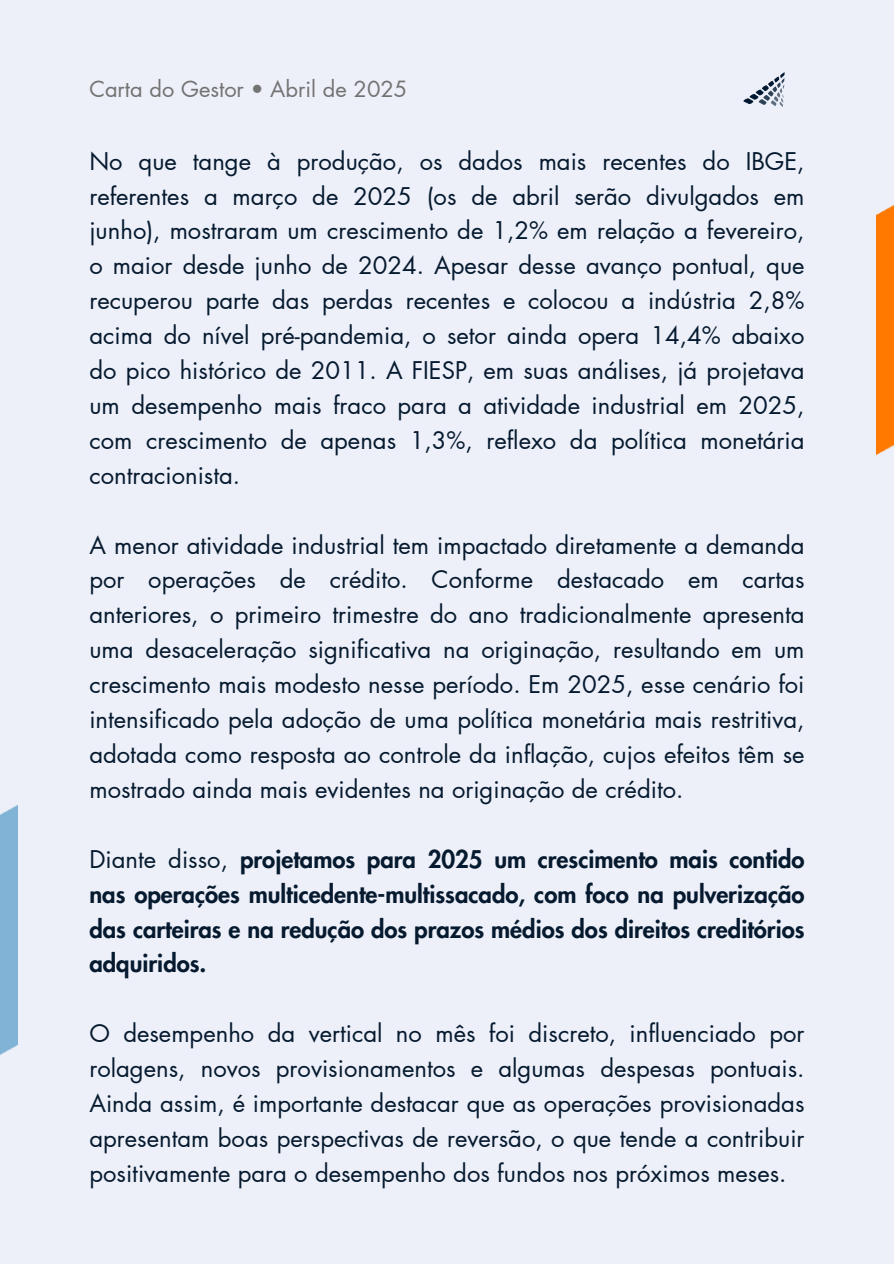
<style>
.page{position:relative;width:894px;height:1264px;background:#fff}
.page>*{position:absolute;margin:0;border:0;box-sizing:border-box;transform-origin:0 0}
.t1{font:23.85px/35px "Futura LT Pro";color:#061a2f;text-align:justify}
.t2{font:800 23.85px/35px "Futura LT Pro";color:#061a2f;text-align:justify}
.t3{font:21.9px "Futura LT Pro";color:#737373}
.s1{font-weight:400}
</style>
<div class="page">
<div style="left:0;top:0;width:893px;height:1263px;background:#edf0f9"></div>
<div style="left:0;top:805px;width:17px;height:250px;background:#80b3d5"></div>
<div style="left:876px;top:205px;width:17px;height:251px;background:#ff7900"></div>
<svg style="left:743px;top:72px;width:41px;height:35px"></svg>
<h1 class="t3" style="left:89px;top:79px;width:319px">Carta do Gestor • Abril de 2025</h1>
<p class="t1" style="left:89px;top:144px;width:716px">No que tange à produção, os dados mais recentes do IBGE, referentes a março de 2025 (os de abril serão divulgados em junho), mostraram um crescimento de 1,2% em relação a fevereiro, o maior desde junho de 2024. Apesar desse avanço pontual, que recuperou parte das perdas recentes e colocou a indústria 2,8% acima do nível pré-pandemia, o setor ainda opera 14,4% abaixo do pico histórico de 2011. A FIESP, em suas análises, já projetava um desempenho mais fraco para a atividade industrial em 2025, com crescimento de apenas 1,3%, reflexo da política monetária contracionista.</p>
<h1 class="t1" style="left:89px;top:528px;width:716px">A menor atividade industrial tem impactado diretamente a demanda por operações de crédito. Conforme destacado em cartas anteriores, o primeiro trimestre do ano tradicionalmente apresenta uma desaceleração significativa na originação, resultando em um crescimento mais modesto nesse período. Em 2025, esse cenário foi intensificado pela adoção de uma política monetária mais restritiva, adotada como resposta ao controle da inflação, cujos efeitos têm se mostrado ainda mais evidentes na originação de crédito.</h1>
<p class="t2" style="left:89px;top:842px;width:716px"><span class="s1">Diante disso,</span> projetamos para 2025 um crescimento mais contido nas operações multicedente-multissacado, com foco na pulverização das carteiras e na redução dos prazos médios dos direitos creditórios adquiridos.</p>
<h1 class="t1" style="left:89px;top:1017px;width:716px">O desempenho da vertical no mês foi discreto, influenciado por rolagens, novos provisionamentos e algumas despesas pontuais.<br>Ainda assim, é importante destacar que as operações provisionadas apresentam boas perspectivas de reversão, o que tende a contribuir positivamente para o desempenho dos fundos nos próximos meses.</h1>
</div>
